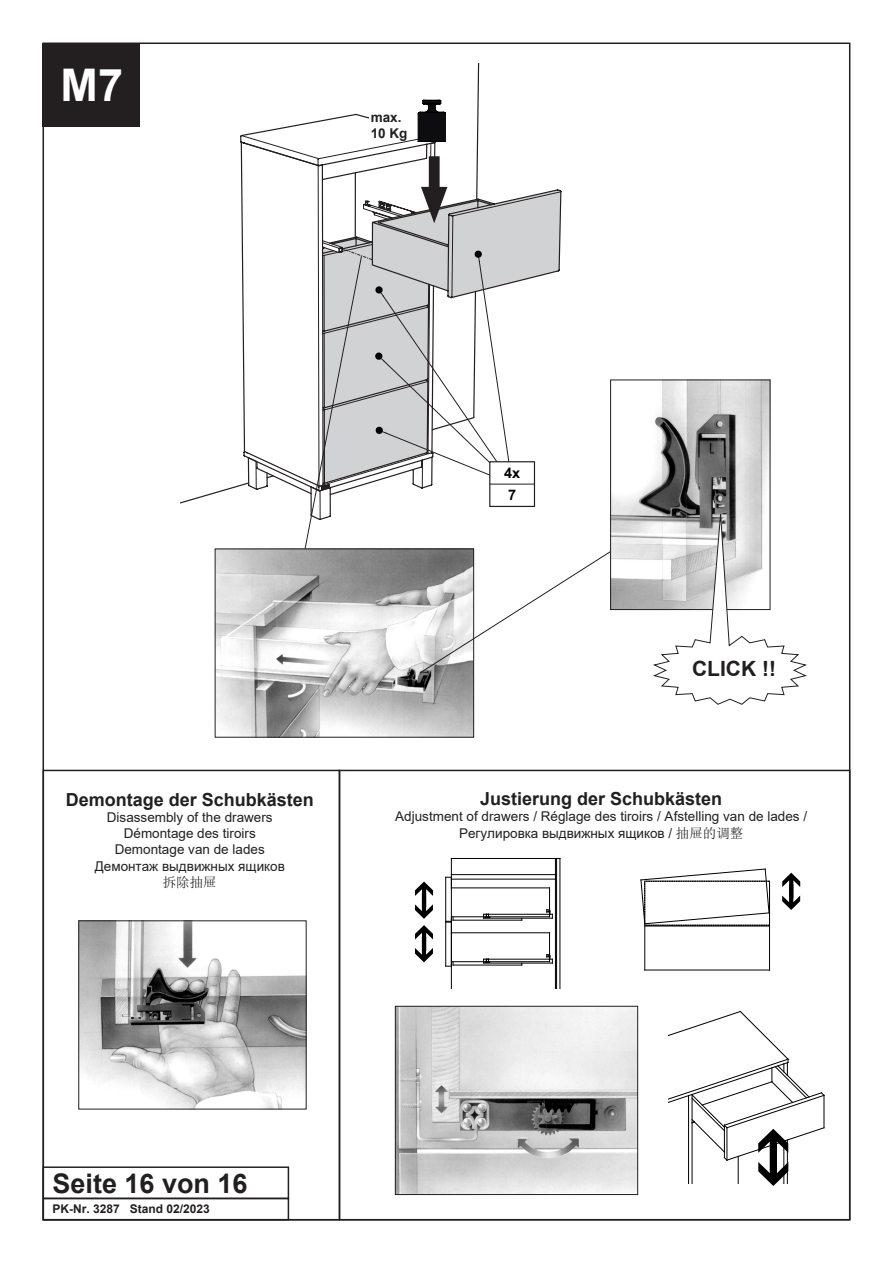
<style>
.page{position:relative;width:893px;height:1263px;background:#fff}
.page>*{position:absolute;margin:0;border:0;box-sizing:border-box;transform-origin:0 0}
.t1{font:700 45px "Arial";color:#fff}
.t2{font:700 27px "Arial";color:#231f20}
.t3{font:700 21px "Arial";color:#231f20}
.t4{font:700 18px "Arial";color:#231f20}
.t5{font:700 14.55px/22.2px "Arial";color:#000001}
.t6{font:13.5px "Arial";color:#231f20}
.t7{font:700 13.5px "Arial";color:#231f20}
.t8{font:13.5px "Sim Sun";color:#231f20}
.t9{font:700 12px "Arial";color:#231f20}
.s1{font-family:"Sim Sun"}
</style>
<div class="page">
<svg style="left:240px;top:42px;width:193px;height:1179px"></svg>
<svg style="left:328px;top:64px;width:152px;height:36px"></svg>
<div style="left:43px;top:770px;width:297px;height:450px;border:2px solid #231f20"></div>
<div style="left:339px;top:770px;width:511px;height:450px;border:2px solid #231f20"></div>
<hr style="left:451px;top:877px;width:1px;height:44px;background:#000">
<hr style="left:451px;top:888px;width:98px;height:1px;background:#000">
<hr style="left:451px;top:916px;width:98px;height:1px;background:#000">
<hr style="left:445px;top:877px;width:1px;height:44px;background:#000">
<hr style="left:560px;top:858px;width:1px;height:131px;background:#000">
<hr style="left:453px;top:920px;width:69px;height:1px;background:#000">
<hr style="left:484px;top:918px;width:68px;height:1px;background:#000">
<hr style="left:484px;top:914px;width:68px;height:1px;background:#000">
<hr style="left:451px;top:918px;width:1px;height:71px;background:#000">
<svg style="left:483px;top:914px;width:7px;height:4px"></svg>
<svg style="left:546px;top:888px;width:7px;height:30px"></svg>
<hr style="left:555px;top:858px;width:1px;height:131px;background:#000">
<hr style="left:556px;top:858px;width:1px;height:131px;background:#000">
<hr style="left:451px;top:858px;width:1px;height:30px;background:#000">
<hr style="left:451px;top:874px;width:104px;height:1px;background:#000">
<hr style="left:451px;top:879px;width:104px;height:1px;background:#000">
<hr style="left:451px;top:858px;width:109px;height:1px;background:#000">
<hr style="left:451px;top:932px;width:98px;height:1px;background:#000">
<hr style="left:451px;top:961px;width:98px;height:1px;background:#000">
<hr style="left:445px;top:922px;width:1px;height:44px;background:#000">
<svg style="left:446px;top:917px;width:8px;height:6px"></svg>
<svg style="left:446px;top:962px;width:8px;height:5px"></svg>
<hr style="left:453px;top:965px;width:69px;height:1px;background:#000">
<hr style="left:484px;top:963px;width:68px;height:1px;background:#000">
<hr style="left:484px;top:959px;width:68px;height:1px;background:#000">
<svg style="left:483px;top:959px;width:7px;height:4px"></svg>
<svg style="left:546px;top:933px;width:7px;height:30px"></svg>
<svg style="left:415px;top:881px;width:18px;height:38px"></svg>
<svg style="left:415px;top:925px;width:18px;height:37px"></svg>
<hr style="left:644px;top:926px;width:1px;height:44px;background:#000">
<hr style="left:769px;top:926px;width:1px;height:44px;background:#000">
<hr style="left:645px;top:926px;width:124px;height:1px;background:#000">
<hr style="left:645px;top:970px;width:124px;height:1px;background:#000">
<svg style="left:640px;top:868px;width:130px;height:58px"></svg>
<svg style="left:782px;top:873px;width:18px;height:37px"></svg>
<img style="left:397px;top:1008px;width:239px;height:185px">
<div style="left:395px;top:1006px;width:243px;height:189px;border:1px solid #231f20"></div>
<img style="left:80px;top:922px;width:225px;height:185px">
<div style="left:78px;top:920px;width:229px;height:189px;border:1px solid #231f20"></div>
<svg style="left:668px;top:1011px;width:157px;height:175px"></svg>
<div style="left:43px;top:43px;width:97px;height:84px;background:#231f20"></div>
<img style="left:612px;top:382px;width:156px;height:226px">
<svg style="left:652px;top:504px;width:155px;height:201px"></svg>
<img style="left:217px;top:551px;width:255px;height:185px">
<svg style="left:239px;top:100px;width:372px;height:633px"></svg>
<div style="left:43px;top:1198px;width:246px;height:22px;border:2px solid #231f20"></div>
<div style="left:43px;top:1166px;width:246px;height:33px;border:2px solid #231f20"></div>
<p class="t1" style="left:61px;top:53px;width:64px">M7</p>
<p class="t7" style="left:371px;top:107px;width:32px">max.</p>
<p class="t7" style="left:371px;top:123px;width:38px">10 Kg</p>
<p class="t4" style="left:66px;top:787px;width:250px">Demontage der Schubkästen</p>
<p class="t6" style="left:107px;top:808px;width:167px">Disassembly of the drawers</p>
<p class="t6" style="left:124px;top:824px;width:134px">Démontage des tiroirs</p>
<p class="t6" style="left:115px;top:840px;width:152px">Demontage van de lades</p>
<p class="t6" style="left:95px;top:856px;width:192px">Демонтаж выдвижных ящиков</p>
<p class="t8" style="left:163px;top:875px;width:55px">拆除抽屉</p>
<p class="t5" style="left:504px;top:462px;width:18px">4x<br>7</p>
<p class="t3" style="left:692px;top:654px;width:85px">CLICK !!</p>
<p class="t4" style="left:480px;top:786px;width:244px">Justierung der Schubkästen</p>
<p class="t6" style="left:395px;top:807px;width:413px">Adjustment of drawers / Réglage des tiroirs / Afstelling van de lades /</p>
<p class="t6" style="left:459px;top:824px;width:286px">Регулировка выдвижных ящиков / <span class="s1">抽屉的调整</span></p>
<p class="t2" style="left:53px;top:1164px;width:197px">Seite 16 von 16</p>
<p class="t9" style="left:53px;top:1201px;width:159px">PK-Nr. 3287 Stand 02/2023</p>
</div>
